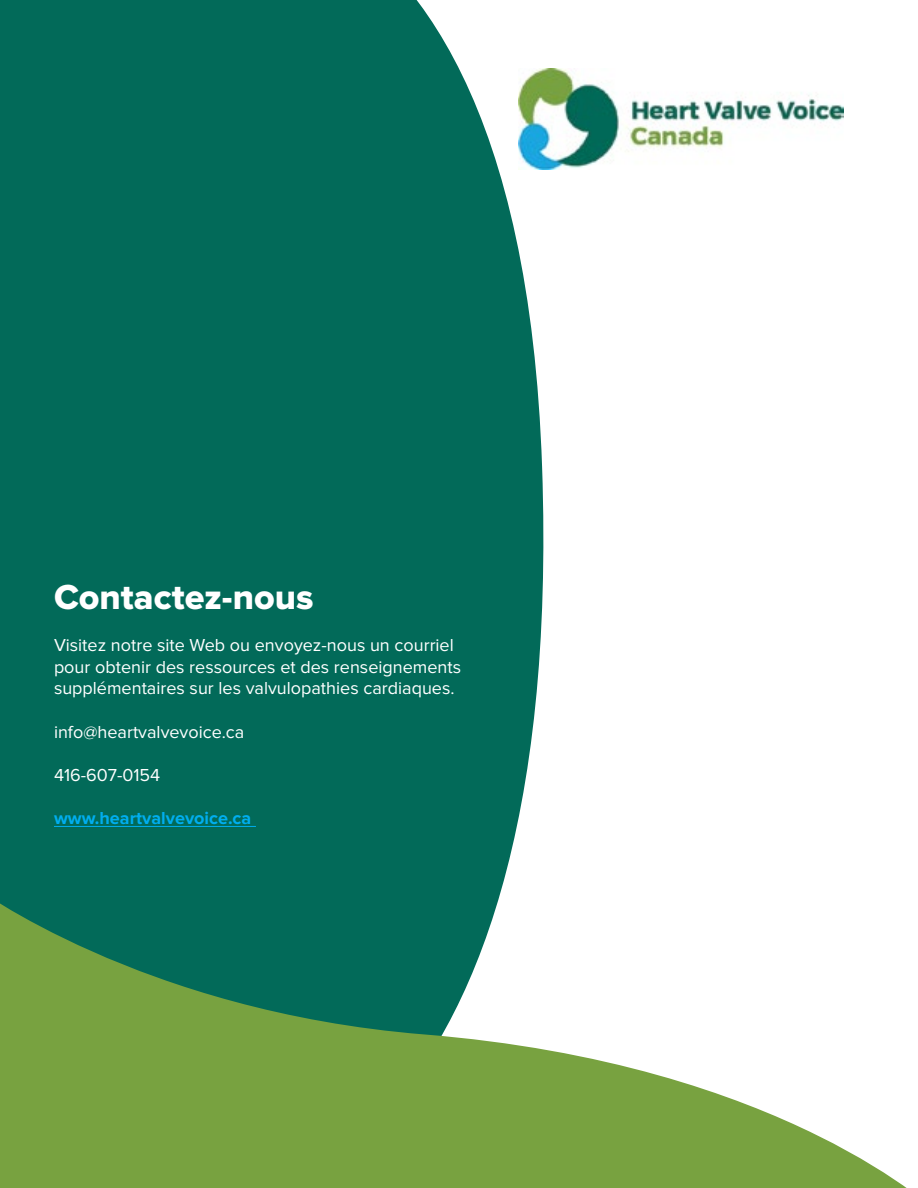
<style>
.page{position:relative;width:918px;height:1188px;background:#fff}
.page>*{position:absolute;margin:0;border:0;box-sizing:border-box;transform-origin:0 0}
.t1{font:36px "Proxima Nova Extrabld";color:#fff}
.t2{font:18px/21.6px "Proxima Nova";color:#fff}
.t3{font:700 18px "Proxima Nova";color:#00aeef}
</style>
<div class="page">
<div style="left:0;top:0;width:544px;height:886px;background:#026a59"></div>
<svg style="left:0;top:886px;width:907px;height:302px"></svg>
<hr style="left:54px;top:826px;width:202px;height:1px;background:#00aeef">
<img style="left:518px;top:68px;width:325px;height:102px">
<h1 class="t1" style="left:54px;top:580px;width:261px">Contactez-nous</h1>
<p class="t2" style="left:54px;top:635px;width:409px">Visitez notre site Web ou envoyez-nous un courriel pour obtenir des ressources et des renseignements supplémentaires sur les valvulopathies cardiaques.</p>
<p class="t2" style="left:54px;top:722px;width:192px">info@heartvalvevoice.ca</p>
<p class="t2" style="left:54px;top:765px;width:108px">416-607-0154</p>
<p class="t3" style="left:54px;top:810px;width:199px">www.heartvalvevoice.ca</p>
</div>
